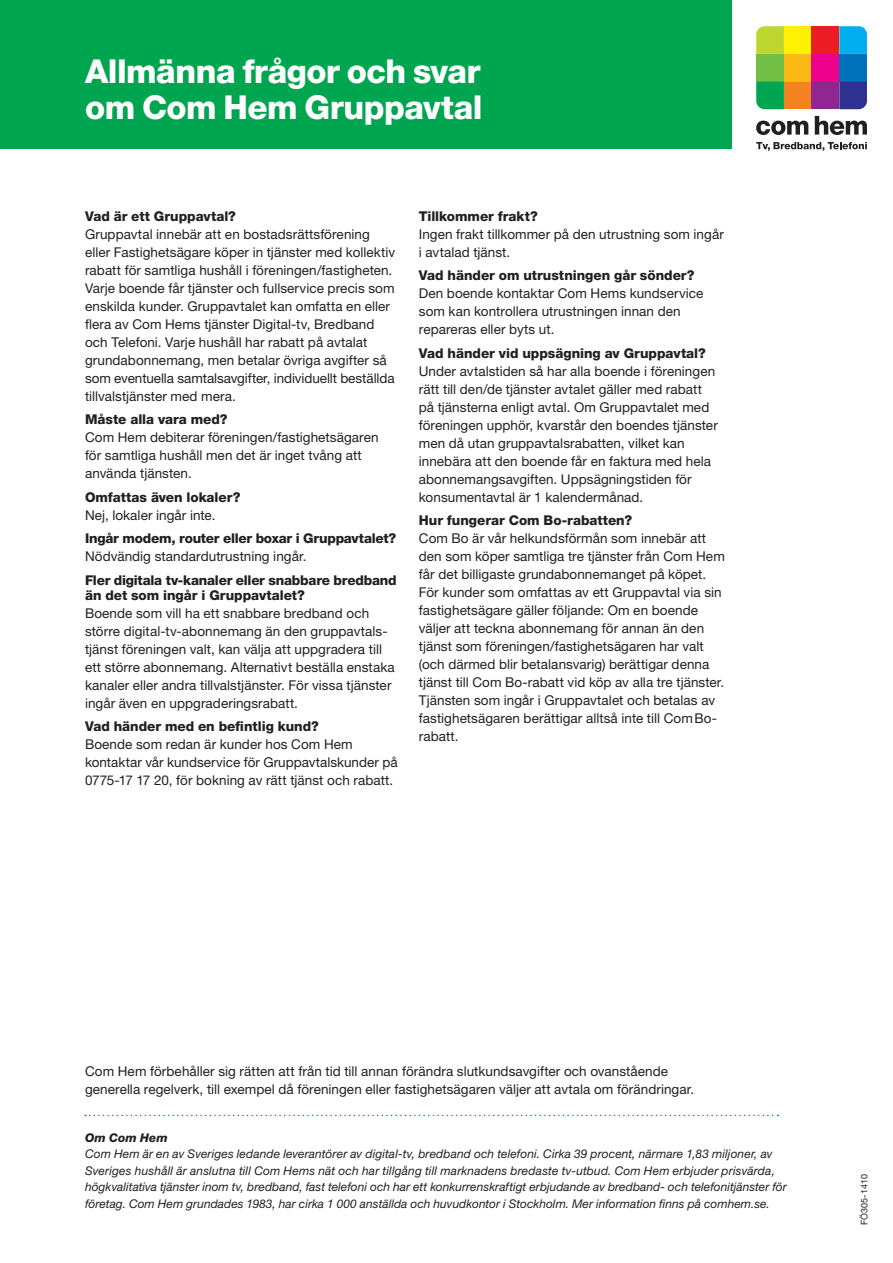
<style>
.page{position:relative;width:893px;height:1263px;background:#fff}
.page>*{position:absolute;margin:0;border:0;box-sizing:border-box;transform-origin:0 0}
.t1{font:800 33px/36px "Helvetica Neue LT Std";letter-spacing:-.015em;color:#fff}
.t2{font:13.5px/18px "Helvetica Neue LT Std";letter-spacing:.005em;color:#231f20}
.t3{font:800 13.5px/15px "Helvetica Neue LT Std";letter-spacing:-.005em;color:#231f20}
.t4{font:italic 12px/16.5px "Helvetica Neue LT Std";letter-spacing:.005em;color:#231f20}
.t5{font:italic 800 12px "Helvetica Neue LT Std";color:#231f20}
.t6{font:9px "Helvetica Neue LT Std";color:#231f20}
</style>
<div class="page">
<div style="left:0;top:0;width:731px;height:149px;background:#00a54f"></div>
<svg style="left:85px;top:1115px;width:693px;height:1px"></svg>
<div style="left:756px;top:54px;width:28px;height:28px;background:#71bf44"></div>
<div style="left:784px;top:82px;width:28px;height:27px;background:#f58220"></div>
<div style="left:784px;top:54px;width:28px;height:28px;background:#fcb814"></div>
<div style="left:784px;top:26px;width:28px;height:28px;background:#fff101"></div>
<div style="left:812px;top:82px;width:27px;height:27px;background:#90268f"></div>
<div style="left:812px;top:54px;width:27px;height:28px;background:#ed028c"></div>
<div style="left:812px;top:26px;width:27px;height:28px;background:#ee1d23"></div>
<div style="left:839px;top:54px;width:28px;height:28px;background:#0072bc"></div>
<svg style="left:839px;top:26px;width:28px;height:28px"></svg>
<svg style="left:839px;top:82px;width:28px;height:27px"></svg>
<svg style="left:756px;top:26px;width:28px;height:28px"></svg>
<svg style="left:756px;top:82px;width:28px;height:27px"></svg>
<svg style="left:756px;top:121px;width:52px;height:14px"></svg>
<svg style="left:815px;top:116px;width:52px;height:19px"></svg>
<svg style="left:756px;top:142px;width:111px;height:9px"></svg>
<h1 class="t1" style="left:85px;top:53px;width:399px">Allmänna frågor och svar om Com Hem Gruppavtal</h1>
<p class="t3" style="left:85px;top:208px;width:152px">Vad är ett Gruppavtal?</p>
<p class="t2" style="left:85px;top:225px;width:312px">Gruppavtal innebär att en bostadsrättsförening eller Fastighetsägare köper in tjänster med kollektiv rabatt för samtliga hushåll i föreningen/fastigheten.<br>Varje boende får tjänster och fullservice precis som enskilda kunder. Gruppavtalet kan omfatta en eller flera av Com Hems tjänster Digital-tv, Bredband och Telefoni. Varje hushåll har rabatt på avtalat grundabonnemang, men betalar övriga avgifter så som eventuella samtalsavgifter, individuellt beställda tillvalstjänster med mera.</p>
<p class="t3" style="left:85px;top:412px;width:144px">Måste alla vara med?</p>
<p class="t2" style="left:85px;top:428px;width:295px">Com Hem debiterar föreningen/fastighetsägaren för samtliga hushåll men det är inget tvång att använda tjänsten.</p>
<p class="t3" style="left:85px;top:489px;width:157px">Omfattas även lokaler?</p>
<p class="t2" style="left:85px;top:506px;width:132px">Nej, lokaler ingår inte.</p>
<p class="t3" style="left:85px;top:531px;width:313px">Ingår modem, router eller boxar i Gruppavtalet?</p>
<p class="t2" style="left:85px;top:547px;width:223px">Nödvändig standardutrustning ingår.</p>
<p class="t3" style="left:85px;top:572px;width:313px">Fler digitala tv-kanaler eller snabbare bredband än det som ingår i Gruppavtalet?</p>
<p class="t2" style="left:85px;top:604px;width:311px">Boende som vill ha ett snabbare bredband och större digital-tv-abonnemang än den gruppavtals&shy;tjänst föreningen valt, kan välja att uppgradera till ett större abonnemang. Alternativt beställa enstaka kanaler eller andra tillvalstjänster. För vissa tjänster ingår även en uppgraderingsrabatt.</p>
<p class="t3" style="left:85px;top:719px;width:235px">Vad händer med en befintlig kund?</p>
<p class="t2" style="left:85px;top:735px;width:314px">Boende som redan är kunder hos Com Hem kontaktar vår kundservice för Gruppavtalskunder på<br>0775-17 17 20, för bokning av rätt tjänst och rabatt.</p>
<p class="t3" style="left:419px;top:208px;width:121px">Tillkommer frakt?</p>
<p class="t2" style="left:419px;top:225px;width:306px">Ingen frakt tillkommer på den utrustning som ingår i avtalad tjänst.</p>
<p class="t3" style="left:419px;top:268px;width:277px">Vad händer om utrustningen går sönder?</p>
<p class="t2" style="left:419px;top:284px;width:286px">Den boende kontaktar Com Hems kundservice som kan kontrollera utrustningen innan den repareras eller byts ut.</p>
<p class="t3" style="left:419px;top:345px;width:288px">Vad händer vid uppsägning av Gruppavtal?</p>
<p class="t2" style="left:419px;top:362px;width:300px">Under avtalstiden så har alla boende i föreningen rätt till den/de tjänster avtalet gäller med rabatt på tjänsterna enligt avtal. Om Gruppavtalet med föreningen upphör, kvarstår den boendes tjänster men då utan gruppavtalsrabatten, vilket kan innebära att den boende får en faktura med hela abonnemangsavgiften. Uppsägningstiden för konsumentavtal är 1 kalendermånad.</p>
<p class="t3" style="left:419px;top:513px;width:215px">Hur fungerar Com Bo-rabatten?</p>
<p class="t2" style="left:419px;top:529px;width:307px">Com Bo är vår helkundsförmån som innebär att den som köper samtliga tre tjänster från Com Hem får det billigaste grundabonnemanget på köpet.<br>För kunder som omfattas av ett Gruppavtal via sin fastighetsägare gäller följande: Om en boende väljer att teckna abonnemang för annan än den tjänst som föreningen/fastighetsägaren har valt (och därmed blir betalansvarig) berättigar denna tjänst till Com Bo-rabatt vid köp av alla tre tjänster.<br>Tjänsten som ingår i Gruppavtalet och betalas av fastighetsägaren berättigar alltså inte till ComBo&shy;rabatt.</p>
<p class="t2" style="left:85px;top:1062px;width:611px">Com Hem förbehåller sig rätten att från tid till annan förändra slutkundsavgifter och ovanstående generella regelverk, till exempel då föreningen eller fastighetsägaren väljer att avtala om förändringar.</p>
<p class="t5" style="left:85px;top:1130px;width:84px">Om Com Hem</p>
<p class="t4" style="left:85px;top:1146px;width:703px">Com Hem är en av Sveriges ledande leverantörer av digital-tv, bredband och telefoni. Cirka 39 procent, närmare 1,83 miljoner, av Sveriges hushåll är anslutna till Com Hems nät och har tillgång till marknadens bredaste tv-utbud. Com Hem erbjuder prisvärda, högkvalitativa tjänster inom tv, bredband, fast telefoni och har ett konkurrenskraftigt erbjudande av bredband- och telefonitjänster för företag. Com Hem grundades 1983, har cirka 1 000 anställda och huvudkontor i Stockholm. Mer information finns på comhem.se.</p>
<p class="t6" style="left:859px;top:1225px;width:52px;rotate:-90deg">FÖ305-1410</p>
</div>
